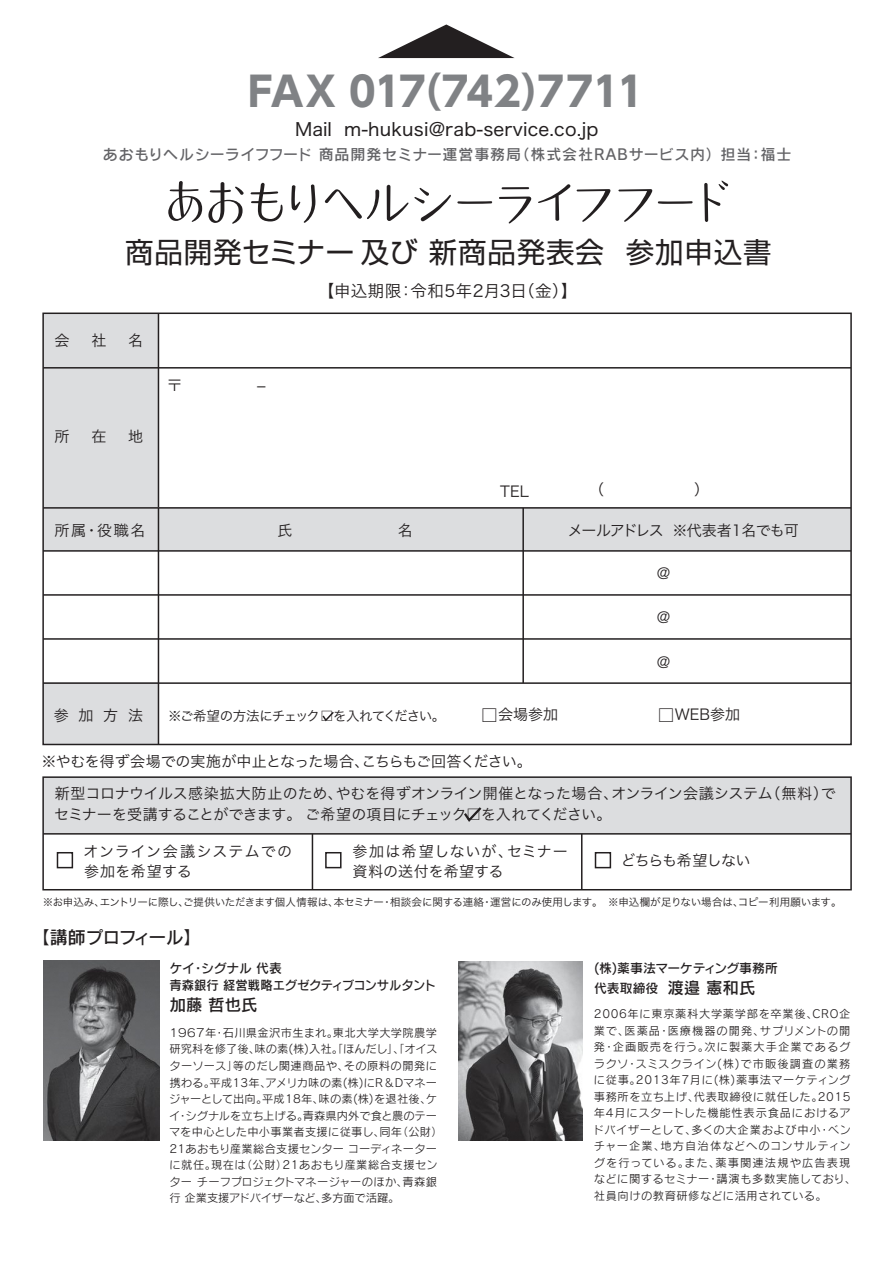
<style>
.page{position:relative;width:893px;height:1263px;background:#fff}
.page>*{position:absolute;margin:0;border:0;box-sizing:border-box;transform-origin:0 0}
.t1{font:51px "Budo Std L";letter-spacing:-.2em;color:#231f20}
.t2{font:700 40.35px "UD Shin Go Pr 6";letter-spacing:-.02em;color:#808285}
.t3{font:28.5px "Shin Go Pr 6";letter-spacing:.03em;color:#231f20}
.t4{font:18px "Hira Kaku Std W4";letter-spacing:.01em;color:#231f20}
.t5{font:18px "Rodin Cattleya Pro DB";letter-spacing:-.05em;color:#231f20}
.t6{font:16.5px "Hira Kaku Pro N W3";letter-spacing:.03em;color:#231f20}
.t7{font:16.5px "Rodin Cattleya Pro DB";color:#231f20}
.t8{font:15px/21px "Hira Kaku Pro W3";color:#231f20}
.t9{font:15px "Rodin Cattleya Pro DB";letter-spacing:.06em;color:#636366}
.t10{font:15px "Hira Kaku Pro W3";letter-spacing:-.02em;color:#231f20}
.t11{font:15px/19.2px "Hira Kaku Pro W3";letter-spacing:.04em;color:#231f20}
.t12{font:15px/19.2px "Hira Kaku Pro W3";letter-spacing:.07em;color:#231f20}
.t13{font:15px "Hira Kaku Pro W3";letter-spacing:-.07em;color:#231f20}
.t14{font:15px "Hira Kaku Pro W3";letter-spacing:-.045em;color:#231f20}
.t15{font:13.5px "Hira Kaku Pro W3";letter-spacing:-.065em;color:#231f20}
.t16{font:12.9px/17.9px "Rodin Cattleya Pro DB";color:#231f20}
.t17{font:11.25px/16.5px "Rodin Cattleya Pro M";letter-spacing:.015em;color:#231f20}
.t18{font:11.25px/16.5px "Rodin Cattleya Pro M";letter-spacing:.06em;color:#231f20}
.t19{font:10.5px "Hira Kaku Pro W3";letter-spacing:-.01em;color:#231f20}
.s1{font-size:18px}
.s2{font-size:16.5px}
</style>
<div class="page">
<div style="left:43px;top:368px;width:115px;height:139px;background:#dcdddf"></div>
<div style="left:43px;top:508px;width:808px;height:43px;background:#dcdddf"></div>
<div style="left:43px;top:682px;width:115px;height:62px;background:#dcdddf"></div>
<div style="left:43px;top:313px;width:115px;height:55px;background:#dcdddf"></div>
<hr style="left:43px;top:638px;width:808px;height:2px;background:#231f20">
<hr style="left:43px;top:682px;width:808px;height:2px;background:#231f20">
<hr style="left:43px;top:594px;width:808px;height:2px;background:#231f20">
<hr style="left:43px;top:550px;width:808px;height:2px;background:#231f20">
<hr style="left:43px;top:507px;width:808px;height:2px;background:#231f20">
<hr style="left:43px;top:367px;width:808px;height:2px;background:#231f20">
<div style="left:42px;top:312px;width:810px;height:433px;border:2px solid #231f20"></div>
<hr style="left:158px;top:368px;width:1px;height:139px;background:#231f20">
<hr style="left:158px;top:508px;width:1px;height:236px;background:#231f20">
<hr style="left:522px;top:508px;width:2px;height:175px;background:#231f20">
<hr style="left:158px;top:313px;width:1px;height:55px;background:#231f20">
<svg style="left:378px;top:25px;width:137px;height:33px"></svg>
<img style="left:458px;top:961px;width:124px;height:180px">
<img style="left:43px;top:961px;width:116px;height:180px">
<svg style="left:322px;top:711px;width:12px;height:11px"></svg>
<div style="left:43px;top:777px;width:808px;height:57px;background:#dcdddf"></div>
<hr style="left:43px;top:833px;width:808px;height:2px;background:#231f20">
<hr style="left:312px;top:834px;width:1px;height:56px;background:#231f20">
<hr style="left:581px;top:834px;width:1px;height:56px;background:#231f20">
<div style="left:57px;top:852px;width:16px;height:16px;border:2px solid #231f20"></div>
<div style="left:325px;top:852px;width:17px;height:16px;border:2px solid #231f20"></div>
<div style="left:595px;top:852px;width:16px;height:16px;border:2px solid #231f20"></div>
<div style="left:42px;top:776px;width:810px;height:114px;border:2px solid #231f20"></div>
<svg style="left:464px;top:807px;width:18px;height:15px"></svg>
<h2 class="t2" style="left:248px;top:59px;width:397px">FAX 017（742）7711</h2>
<h3 class="t9" style="left:103px;top:145px;width:690px">あおもりヘルシーライフフード 商品開発セミナー運営事務局（株式会社RABサービス内）担当：福士</h3>
<h3 class="t4" style="left:295px;top:115px;width:305px">Mail m-hukusi@rab-service.co.jp</h3>
<h1 class="t1" style="left:160px;top:166px;width:577px">あおもりヘルシーライフフード</h1>
<h3 class="t3" style="left:125px;top:228px;width:648px">商品開発セミナー及び 新商品発表会 参加申込書</h3>
<h3 class="t6" style="left:318px;top:276px;width:261px">【申込期限：令和5年2月3日（金）】</h3>
<h3 class="t8" style="left:55px;top:329px;width:16px">会</h3>
<h3 class="t8" style="left:91px;top:329px;width:17px">社</h3>
<h3 class="t8" style="left:128px;top:329px;width:16px">名</h3>
<h3 class="t8" style="left:55px;top:425px;width:16px">所</h3>
<h3 class="t8" style="left:91px;top:425px;width:17px">在</h3>
<h3 class="t8" style="left:128px;top:425px;width:16px">地</h3>
<h3 class="t8" style="left:55px;top:518px;width:92px">所属・役職名</h3>
<h3 class="t8" style="left:54px;top:704px;width:91px">参加方法</h3>
<h3 class="t8" style="left:500px;top:479px;width:30px">TEL</h3>
<h3 class="t13" style="left:568px;top:517px;width:233px">メールアドレス ※代表者1名でも可</h3>
<h3 class="t8" style="left:657px;top:562px;width:15px">@</h3>
<h3 class="t8" style="left:657px;top:606px;width:15px">@</h3>
<h3 class="t8" style="left:657px;top:651px;width:15px">@</h3>
<p class="t15" style="left:168px;top:703px;width:279px">※ご希望の方法にチェック□を入れてください。</p>
<h3 class="t8" style="left:480px;top:703px;width:79px"><span class="s1">□</span>会場参加</h3>
<h3 class="t8" style="left:657px;top:703px;width:85px"><span class="s1">□</span>WEB参加</h3>
<h3 class="t10" style="left:41px;top:748px;width:492px">※やむを得ず会場での実施が中止となった場合、こちらもご回答ください。</h3>
<h3 class="t8" style="left:54px;top:782px;width:783px">新型コロナウイルス感染拡大防止のため、やむを得ずオンライン開催となった場合、オンライン会議システム（無料）でセミナーを受講することができます。 ご希望の項目にチェック□を入れてください。</h3>
<h3 class="t12" style="left:84px;top:841px;width:210px">オンライン会議システムでの参加を希望する</h3>
<h3 class="t11" style="left:352px;top:841px;width:217px">参加は希望しないが、セミナー資料の送付を希望する</h3>
<h3 class="t14" style="left:621px;top:847px;width:131px">どちらも希望しない</h3>
<p class="t19" style="left:43px;top:892px;width:800px">※お申込み、エントリーに際し、ご提供いただきます個人情報は、本セミナー・相談会に関する連絡・運営にのみ使用します。　※申込欄が足りない場合は、コピー利用願います。</p>
<h3 class="t5" style="left:32px;top:926px;width:171px">【講師プロフィール】</h3>
<p class="t16" style="left:170px;top:958px;width:268px">ケイ・シグナル 代表<br>青森銀行 経営戦略エグゼクティブコンサルタント</p>
<h3 class="t7" style="left:170px;top:994px;width:90px">加藤 哲也氏</h3>
<p class="t17" style="left:168px;top:1024px;width:276px">１９６７年・石川県金沢市生まれ。東北大学大学院農学研究科を修了後、味の素(株)入社。「ほんだし」、「オイスターソース」等のだし関連商品や、その原料の開発に携わる。平成13年、アメリカ味の素(株)にR＆Dマネージャーとして出向。平成18年、味の素(株)を退社後、ケイ・シグナルを立ち上げる。青森県内外で食と農のテーマを中心とした中小事業者支援に従事し、同年（公財）<br>21あおもり産業総合支援センター コーディネーターに就任。現在は（公財）21あおもり産業総合支援センター チーフプロジェクトマネージャーのほか、青森銀行 企業支援アドバイザーなど、多方面で活躍。</p>
<p class="t16" style="left:594px;top:957px;width:185px;line-height:20.4px">(株)薬事法マーケティング事務所代表取締役 <span class="s2">渡邉 憲和氏</span></p>
<p class="t18" style="left:593px;top:1005px;width:265px">2006年に東京薬科大学薬学部を卒業後、CRO企業で、医薬品・医療機器の開発、サプリメントの開発・企画販売を行う。次に製薬大手企業であるグラクソ・スミスクライン(株)で市販後調査の業務に従事。2013年7月に(株)薬事法マーケティング事務所を立ち上げ、代表取締役に就任した。2015年4月にスタートした機能性表示食品におけるアドバイザーとして、多くの大企業および中小・ベンチャー企業、地方自治体などへのコンサルティングを行っている。また、薬事関連法規や広告表現などに関するセミナー・講演も多数実施しており、社員向けの教育研修などに活用されている。</p>
</div>
